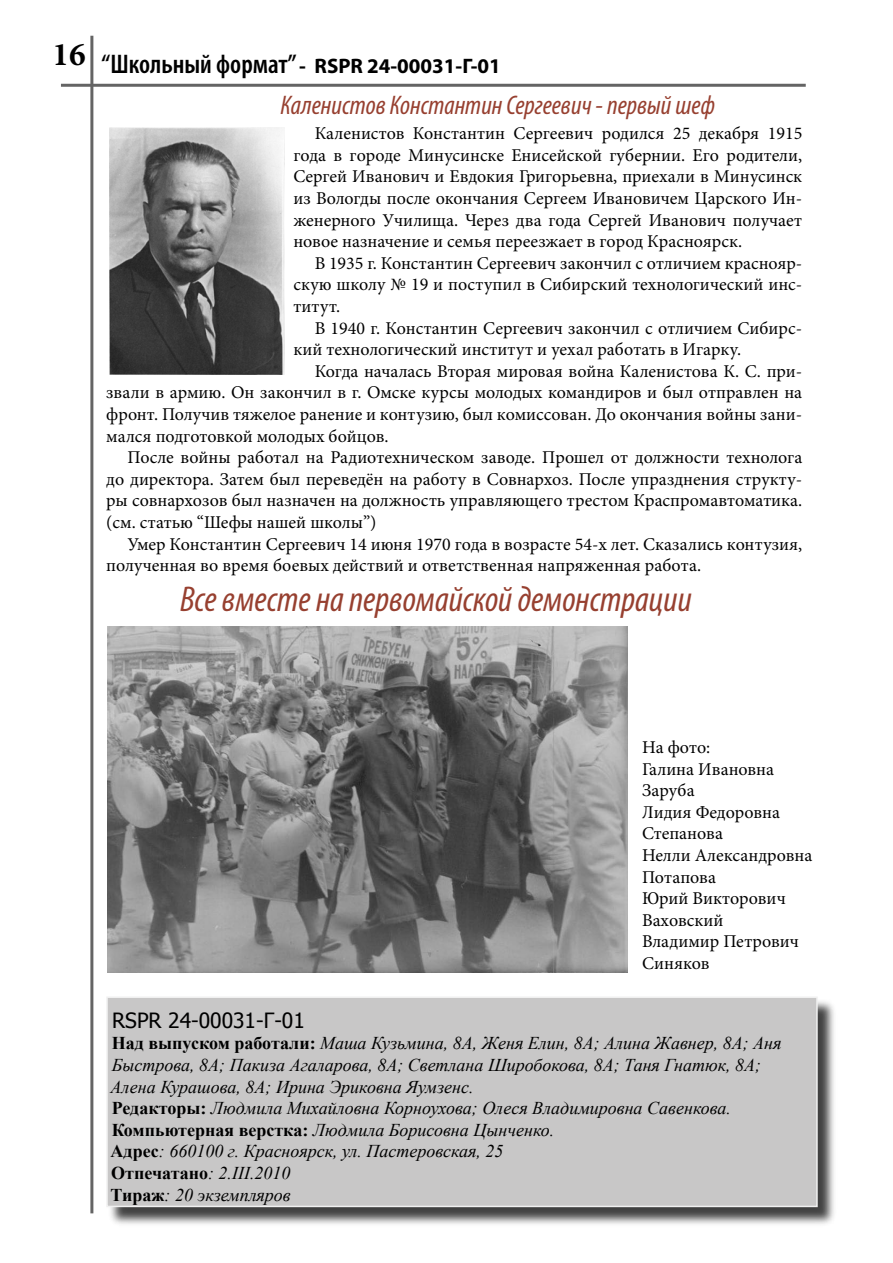
<style>
.page{position:relative;width:893px;height:1263px;background:#fff}
.page>*{position:absolute;margin:0;border:0;box-sizing:border-box;transform-origin:0 0}
.t1{font:italic condensed 36px "Myriad Pro";color:#974030}
.t2{font:italic condensed 27px "Myriad Pro";color:#974030}
.t3{font:700 21px "Myriad Pro";color:#000}
.t4{font:21px "Tahoma";color:#000}
.t5{font:18px/21.6px "Minion Pro";color:#000;text-align:justify}
.t6{font:italic 18px/21.6px "Times New Roman";color:#000}
.s1{font-weight:600;font-stretch:condensed;font-size:27px}
.s2{font-weight:700;font-style:normal}
</style>
<div class="page">
<hr style="left:90px;top:36px;width:3px;height:1177px;background:#646464">
<hr style="left:61px;top:84px;width:745px;height:3px;background:#646464">
<div style="left:107px;top:997px;width:731px;height:230px;background:#000;opacity:.75"></div>
<div style="left:107px;top:997px;width:710px;height:209px;background:#c8c7c7"></div>
<div style="left:106px;top:996px;width:712px;height:211px;border:2px solid #f0f0f0"></div>
<img style="left:109px;top:128px;width:176px;height:246px">
<img style="left:108px;top:626px;width:520px;height:346px">
<p class="t3" style="left:53px;top:52px;width:450px"><sup>16</sup> <span class="s1">“Школьный формат”</span> - RSPR 24-00031-Г-01</p>
<h2 class="t2" style="left:281px;top:89px;width:436px">Каленистов Константин Сергеевич - первый шеф</h2>
<p class="t5" style="left:293px;top:123px;width:510px;text-indent:21px">Каленистов Константин Сергеевич родился 25 декабря 1915 года в городе Минусинске Енисейской губернии. Его родители, Сергей Иванович и Евдокия Григорьевна, приехали в Минусинск из Вологды после окончания Сергеем Ивановичем Царского Ин&shy;женерного Училища. Через два года Сергей Иванович получает новое назначение и семья переезжает в город Красноярск.</p>
<p class="t5" style="left:293px;top:252px;width:510px;text-indent:21px">В 1935 г. Константин Сергеевич закончил с отличием краснояр&shy;скую школу № 19 и поступил в Сибирский технологический инс&shy;титут.</p>
<p class="t5" style="left:293px;top:317px;width:510px;text-indent:21px">В 1940 г. Константин Сергеевич закончил с отличием Сибирс&shy;кий технологический институт и уехал работать в Игарку.</p>
<p class="t5" style="left:106px;top:360px;width:697px;text-indent:208px">Когда началась Вторая мировая война Каленистова К. С. при&shy;звали в армию. Он закончил в г. Омске курсы молодых командиров и был отправлен на фронт. Получив тяжелое ранение и контузию, был комиссован. До окончания войны зани&shy;мался подготовкой молодых бойцов.</p>
<p class="t5" style="left:106px;top:447px;width:697px;text-indent:21px">После войны работал на Радиотехническом заводе. Прошел от должности технолога до директора. Затем был переведён на работу в Совнархоз. После упразднения структу&shy;ры совнархозов был назначен на должность управляющего трестом Краспромавтоматика. (см. статью “Шефы нашей школы”)</p>
<p class="t5" style="left:106px;top:533px;width:697px;text-indent:21px">Умер Константин Сергеевич 14 июня 1970 года в возрасте 54-х лет. Сказались контузия, полученная во время боевых действий и ответственная напряженная работа.</p>
<h1 class="t1" style="left:180px;top:577px;width:513px">Все вместе на первомайской демонстрации</h1>
<p class="t5" style="left:642px;top:736px;width:172px;text-align:left">На фото:<br>Галина Ивановна<br>Заруба<br>Лидия Федоровна<br>Степанова<br>Нелли Александровна<br>Потапова<br>Юрий Викторович<br>Ваховский<br>Владимир Петрович<br>Синяков</p>
<p class="t4" style="left:112px;top:1006px;width:194px">RSPR 24-00031-Г-01</p>
<p class="t6" style="left:111px;top:1032px;width:672px"><span class="s2">Над выпуском работали:</span> Маша Кузьмина, 8А, Женя Елин, 8А; Алина Жавнер, 8А; Аня Быстрова, 8А; Пакиза Агаларова, 8А; Светлана Широбокова, 8А; Таня Гнатюк, 8А; Алена Курашова, 8А; Ирина Эриковна Яумзенс.<br><span class="s2">Редакторы:</span> Людмила Михайловна Корноухова; Олеся Владимировна Савенкова.<br><span class="s2">Компьютерная верстка:</span> Людмила Борисовна Цынченко.<br><span class="s2">Адрес</span>: 660100 г. Красноярск, ул. Пастеровская, 25<br><span class="s2">Отпечатано</span>: 2.III.2010<br><span class="s2">Тираж</span>: 20 экземпляров</p>
</div>
